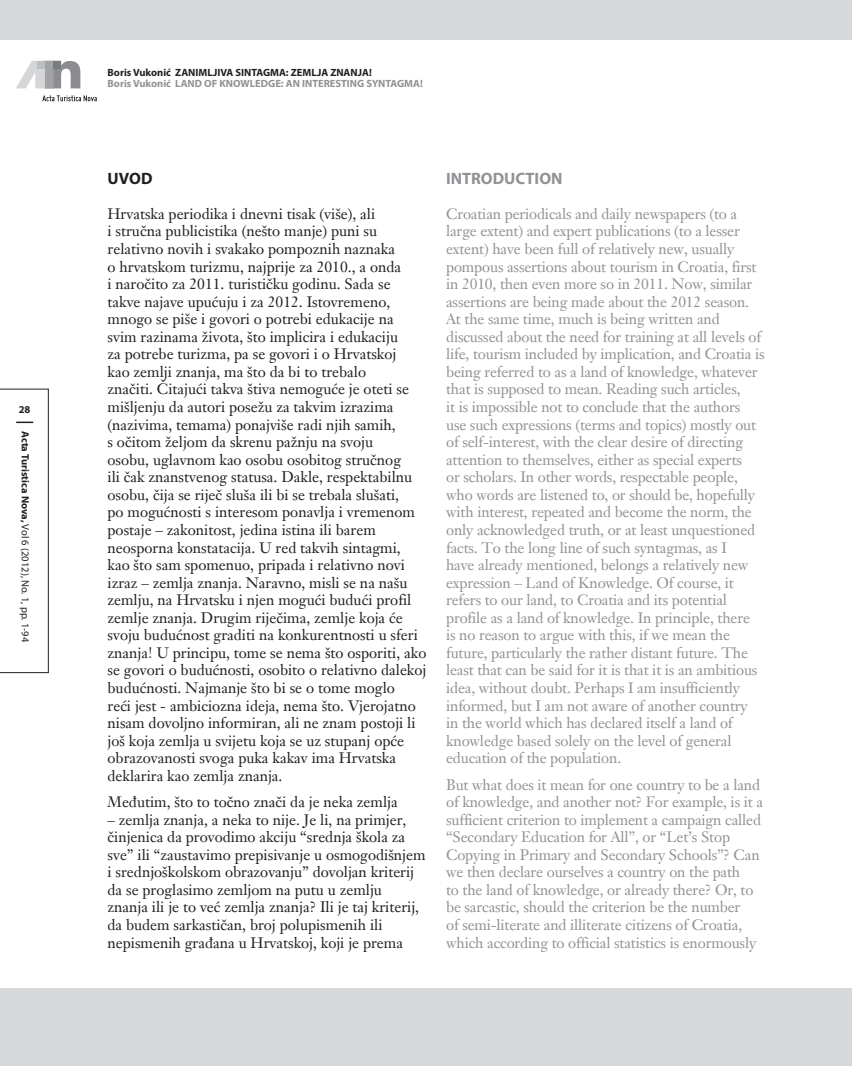
<style>
.page{position:relative;width:853px;height:1066px;background:#fff}
.page>*{position:absolute;margin:0;border:0;box-sizing:border-box;transform-origin:0 0}
.t1{font:700 16.5px "Myriad Pro";color:#919295}
.t2{font:700 16.5px "Myriad Pro";color:#231f20}
.t3{font:15px/17.5px "Janson HR";letter-spacing:-.01em;color:#919295}
.t4{font:15px/17.5px "Janson HR";color:#231f20}
.t5{font:700 10.5px "Myriad Pro";color:#919295}
.t6{font:700 10.5px "Myriad Pro";color:#231f20}
.t7{font:10.5px "Myriad Pro";color:#231f20}
.s1{font-weight:700}
</style>
<div class="page">
<svg style="left:0;top:389px;width:49px;height:284px"></svg>
<div style="left:0;top:0;width:852px;height:40px;background:#d7d8da"></div>
<div style="left:0;top:988px;width:852px;height:77px;background:#d7d8da"></div>
<svg style="left:42px;top:95px;width:55px;height:6px"></svg>
<svg style="left:16px;top:61px;width:64px;height:27px"></svg>
<div style="left:38px;top:61px;width:7px;height:7px;background:#bcbdc0"></div>
<p class="t6" style="left:19px;top:402px;width:13px">28</p>
<p class="t7" style="left:32px;top:431px;width:213px;rotate:90deg"><span class="s1">Acta Turistica Nova,</span> Vol 6 (2012), No. 1, pp. 1-94</p>
<p class="t6" style="left:108px;top:66px;width:266px">Boris Vukonić ZANIMLJIVA SINTAGMA: ZEMLJA ZNANJA!</p>
<p class="t5" style="left:108px;top:77px;width:317px">Boris Vukonić LAND OF KNOWLEDGE: AN INTERESTING SYNTAGMA!</p>
<p class="t2" style="left:108px;top:167px;width:46px">UVOD</p>
<p class="t4" style="left:108px;top:205px;width:320px">Hrvatska periodika i dnevni tisak (više), ali<br>i stručna publicistika (nešto manje) puni su relativno novih i svakako pompoznih naznaka<br>o hrvatskom turizmu, najprije za 2010., a onda<br>i naročito za 2011. turističku godinu. Sada se takve najave upućuju i za 2012. Istovremeno, mnogo se piše i govori o potrebi edukacije na svim razinama života, što implicira i edukaciju<br>za potrebe turizma, pa se govori i o Hrvatskoj<br>kao zemlji znanja, ma što da bi to trebalo<br>značiti. Čitajući takva štiva nemoguće je oteti se mišljenju da autori posežu za takvim izrazima (nazivima, temama) ponajviše radi njih samih,<br>s očitom željom da skrenu pažnju na svoju<br>osobu, uglavnom kao osobu osobitog stručnog<br>ili čak znanstvenog statusa. Dakle, respektabilnu osobu, čija se riječ sluša ili bi se trebala slušati,<br>po mogućnosti s interesom ponavlja i vremenom postaje – zakonitost, jedina istina ili barem neosporna konstatacija. U red takvih sintagmi, kao što sam spomenuo, pripada i relativno novi izraz – zemlja znanja. Naravno, misli se na našu zemlju, na Hrvatsku i njen mogući budući profil zemlje znanja. Drugim riječima, zemlje koja će svoju budućnost graditi na konkurentnosti u sferi znanja! U principu, tome se nema što osporiti, ako se govori o budućnosti, osobito o relativno dalekoj budućnosti. Najmanje što bi se o tome moglo<br>reći jest - ambiciozna ideja, nema što. Vjerojatno nisam dovoljno informiran, ali ne znam postoji li još koja zemlja u svijetu koja se uz stupanj opće obrazovanosti svoga puka kakav ima Hrvatska deklarira kao zemlja znanja.</p>
<p class="t4" style="left:108px;top:793px;width:292px">Međutim, što to točno znači da je neka zemlja</p>
<p class="t4" style="left:108px;top:810px;width:319px">– zemlja znanja, a neka to nije. Je li, na primjer, činjenica da provodimo akciju “srednja škola za sve” ili “zaustavimo prepisivanje u osmogodišnjem i srednjoškolskom obrazovanju” dovoljan kriterij da se proglasimo zemljom na putu u zemlju znanja ili je to već zemlja znanja? Ili je taj kriterij, da budem sarkastičan, broj polupismenih ili nepismenih građana u Hrvatskoj, koji je prema</p>
<p class="t1" style="left:446px;top:167px;width:118px">INTRODUCTION</p>
<p class="t3" style="left:446px;top:205px;width:320px">Croatian periodicals and daily newspapers (to a large extent) and expert publications (to a lesser extent) have been full of relatively new, usually pompous assertions about tourism in Croatia, first in 2010, then even more so in 2011. Now, similar assertions are being made about the 2012 season.<br>At the same time, much is being written and discussed about the need for training at all levels of life, tourism included by implication, and Croatia is being referred to as a land of knowledge, whatever that is supposed to mean. Reading such articles,<br>it is impossible not to conclude that the authors<br>use such expressions (terms and topics) mostly out of self-interest, with the clear desire of directing attention to themselves, either as special experts<br>or scholars. In other words, respectable people, who words are listened to, or should be, hopefully with interest, repeated and become the norm, the only acknowledged truth, or at least unquestioned facts. To the long line of such syntagmas, as I<br>have already mentioned, belongs a relatively new expression – Land of Knowledge. Of course, it refers to our land, to Croatia and its potential profile as a land of knowledge. In principle, there<br>is no reason to argue with this, if we mean the future, particularly the rather distant future. The least that can be said for it is that it is an ambitious idea, without doubt. Perhaps I am insufficiently informed, but I am not aware of another country<br>in the world which has declared itself a land of knowledge based solely on the level of general education of the population.</p>
<p class="t3" style="left:446px;top:775px;width:318px">But what does it mean for one country to be a land of knowledge, and another not? For example, is it a sufficient criterion to implement a campaign called “Secondary Education for All”, or “Let’s Stop Copying in Primary and Secondary Schools”? Can we then declare ourselves a country on the path<br>to the land of knowledge, or already there? Or, to be sarcastic, should the criterion be the number<br>of semi-literate and illiterate citizens of Croatia, which according to official statistics is enormously</p>
</div>
